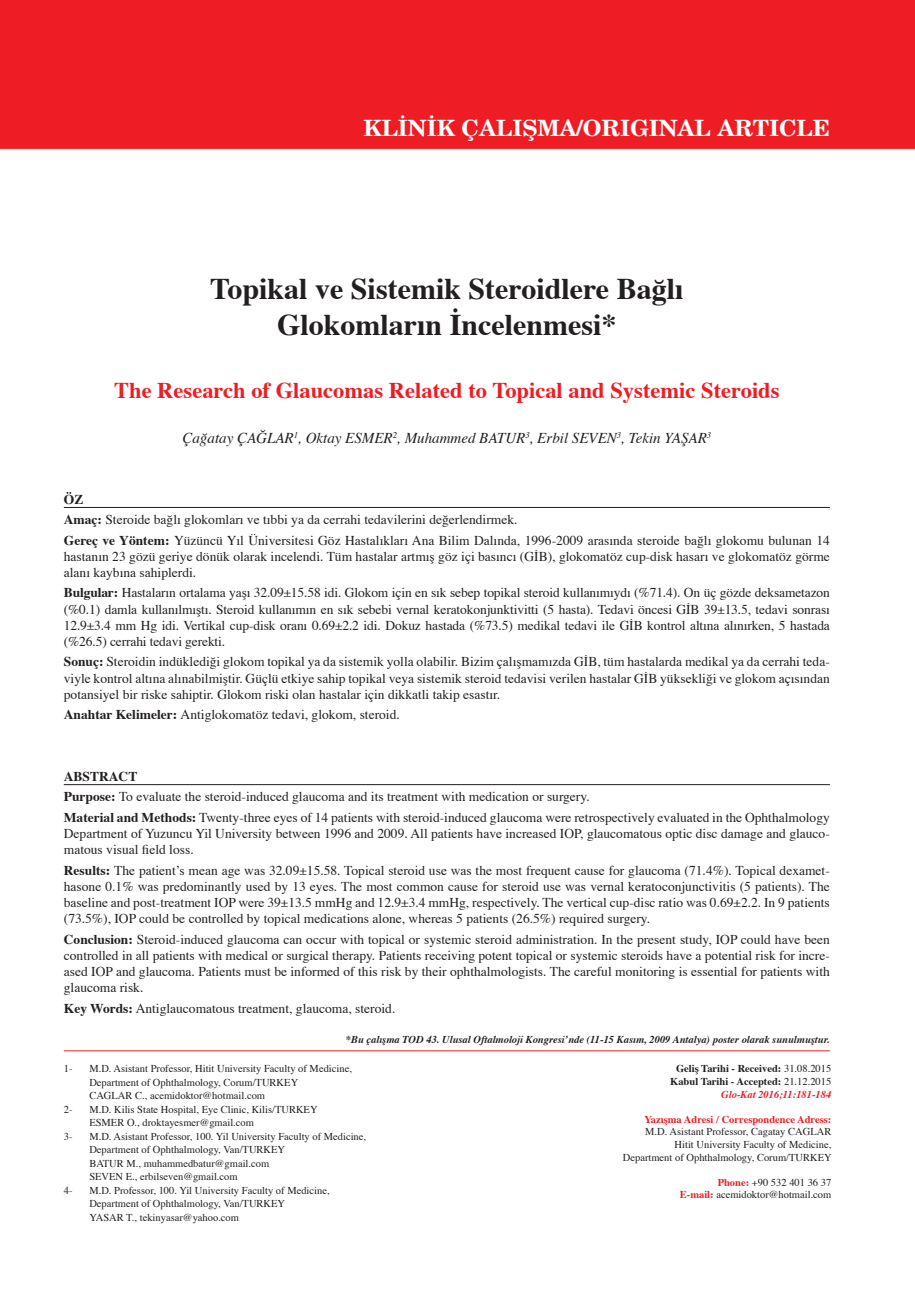
<style>
.page{position:relative;width:915px;height:1306px;background:#fff}
.page>*{position:absolute;margin:0;border:0;box-sizing:border-box;transform-origin:0 0}
.t1{font:700 30px/36px "Times";color:#231f20;text-align:center}
.t2{font:700 22.5px "Times";color:#ee1d23}
.t3{font:700 22.5px "New Century Schlbk";color:#fff}
.t4{font:italic 15px "Times";color:#231f20}
.t5{font:13.5px/16.2px "Times";color:#231f20}
.t6{font:10.5px/13.5px "Times";color:#231f20}
.t7{font:italic 700 10.5px "Times";color:#231f20}
.t8{font:700 10.5px/12.6px "Times";color:#231f20;text-align:right}
.t9{font:700 10.5px "Times";color:#ee1d23}
.s1{font-weight:700}
.s2{font-weight:400}
.s3{font-style:italic;color:#ee1d23}
.s4{font-weight:700;color:#ee1d23}
</style>
<div class="page">
<div style="left:1px;top:1px;width:912px;height:147px;background:#ee1d23"></div>
<div style="left:0;top:0;width:914px;height:149px;border:2px solid #ee1d23"></div>
<hr style="left:64px;top:507px;width:765px;height:1px;background:#231f20">
<hr style="left:64px;top:784px;width:765px;height:1px;background:#231f20">
<hr style="left:64px;top:1050px;width:765px;height:1px;background:#ee1d23">
<h2 class="t3" style="left:363px;top:114px;width:468px">KLİNİK ÇALIŞMA/ORIGINAL ARTICLE</h2>
<h1 class="t1" style="left:210px;top:272px;width:474px">Topikal ve Sistemik Steroidlere Bağlı<br>Glokomların İncelenmesi*</h1>
<h2 class="t2" style="left:114px;top:375px;width:666px">The Research of Glaucomas Related to Topical and Systemic Steroids</h2>
<p class="t4" style="left:182px;top:429px;width:530px">Çağatay ÇAĞLAR<sup>1</sup>, Oktay ESMER<sup>2</sup>, Muhammed BATUR<sup>3</sup>, Erbil SEVEN<sup>3</sup>, Tekin YAŞAR<sup>3</sup></p>
<p class="t5" style="left:64px;top:489px;width:767px;line-height:20.4px"><span class="s1">ÖZ<br>Amaç:</span> Steroide bağlı glokomları ve tıbbi ya da cerrahi tedavilerini değerlendirmek.<br><span class="s1">Gereç ve Yöntem:</span> Yüzüncü Yıl Üniversitesi Göz Hastalıkları Ana Bilim Dalında, 1996-2009 arasında steroide bağlı glokomu bulunan 14</p>
<p class="t5" style="left:64px;top:549px;width:767px">hastanın 23 gözü geriye dönük olarak incelendi. Tüm hastalar artmış göz içi basıncı (GİB), glokomatöz cup-disk hasarı ve glokomatöz görme alanı kaybına sahiplerdi.</p>
<p class="t5" style="left:64px;top:585px;width:767px;text-align:justify"><span class="s1">Bulgular:</span> Hastaların ortalama yaşı 32.09±15.58 idi. Glokom için en sık sebep topikal steroid kullanımıydı (%71.4). On üç gözde deksametazon (%0.1) damla kullanılmıştı. Steroid kullanımın en sık sebebi vernal keratokonjunktivitti (5 hasta). Tedavi öncesi GİB 39±13.5, tedavi sonrası 12.9±3.4 mm Hg idi. Vertikal cup-disk oranı 0.69±2.2 idi. Dokuz hastada (%73.5) medikal tedavi ile GİB kontrol altına alınırken, 5 hastada (%26.5) cerrahi tedavi gerekti.</p>
<p class="t5" style="left:64px;top:654px;width:767px;text-align:justify"><span class="s1">Sonuç:</span> Steroidin indüklediği glokom topikal ya da sistemik yolla olabilir. Bizim çalışmamızda GİB, tüm hastalarda medikal ya da cerrahi teda&shy;viyle kontrol altına alınabilmiştir. Güçlü etkiye sahip topikal veya sistemik steroid tedavisi verilen hastalar GİB yüksekliği ve glokom açısından potansiyel bir riske sahiptir. Glokom riski olan hastalar için dikkatli takip esastır.</p>
<p class="t5" style="left:64px;top:707px;width:337px"><span class="s1">Anahtar Kelimeler:</span> Antiglokomatöz tedavi, glokom, steroid.</p>
<p class="t5" style="left:64px;top:766px;width:767px;line-height:20.4px"><span class="s1">ABSTRACT<br>Purpose:</span> To evaluate the steroid-induced glaucoma and its treatment with medication or surgery.<br><span class="s1">Material and Methods:</span> Twenty-three eyes of 14 patients with steroid-induced glaucoma were retrospectively evaluated in the Ophthalmology</p>
<p class="t5" style="left:64px;top:826px;width:767px">Department of Yuzuncu Yil University between 1996 and 2009. All patients have increased IOP, glaucomatous optic disc damage and glauco&shy;matous visual field loss.</p>
<p class="t5" style="left:64px;top:862px;width:767px;text-align:justify"><span class="s1">Results:</span> The patient’s mean age was 32.09±15.58. Topical steroid use was the most frequent cause for glaucoma (71.4%). Topical dexamet&shy;hasone 0.1% was predominantly used by 13 eyes. The most common cause for steroid use was vernal keratoconjunctivitis (5 patients). The baseline and post-treatment IOP were 39±13.5 mmHg and 12.9±3.4 mmHg, respectively. The vertical cup-disc ratio was 0.69±2.2. In 9 patients (73.5%), IOP could be controlled by topical medications alone, whereas 5 patients (26.5%) required surgery.</p>
<p class="t5" style="left:64px;top:931px;width:767px;text-align:justify"><span class="s1">Conclusion:</span> Steroid-induced glaucoma can occur with topical or systemic steroid administration. In the present study, IOP could have been controlled in all patients with medical or surgical therapy. Patients receiving potent topical or systemic steroids have a potential risk for incre&shy;ased IOP and glaucoma. Patients must be informed of this risk by their ophthalmologists. The careful monitoring is essential for patients with glaucoma risk.</p>
<p class="t5" style="left:64px;top:1000px;width:333px"><span class="s1">Key Words:</span> Antiglaucomatous treatment, glaucoma, steroid.</p>
<p class="t7" style="left:345px;top:1032px;width:485px">*Bu çalışma TOD 43. Ulusal Oftalmoloji Kongresi’nde (11-15 Kasım, 2009 Antalya) poster olarak sunulmuştur.</p>
<p class="t6" style="left:64px;top:1062px;width:10px">1-</p>
<p class="t6" style="left:89px;top:1062px;width:264px">M.D. Asistant Professor, Hitit University Faculty of Medicine,<br>Department of Ophthalmology, Corum/TURKEY<br>CAGLAR C., acemidoktor@hotmail.com</p>
<p class="t6" style="left:64px;top:1103px;width:10px">2-</p>
<p class="t6" style="left:89px;top:1103px;width:230px">M.D. Kilis State Hospital, Eye Clinic, Kilis/TURKEY<br>ESMER O., droktayesmer@gmail.com</p>
<p class="t6" style="left:64px;top:1130px;width:10px">3-</p>
<p class="t6" style="left:89px;top:1130px;width:278px">M.D. Asistant Professor, 100. Yil University Faculty of Medicine, Department of Ophthalmology, Van/TURKEY<br>BATUR M., muhammedbatur@gmail.com<br>SEVEN E., erbilseven@gmail.com</p>
<p class="t6" style="left:64px;top:1184px;width:10px">4-</p>
<p class="t6" style="left:89px;top:1184px;width:242px">M.D. Professor, 100. Yil University Faculty of Medicine,<br>Department of Ophthalmology, Van/TURKEY<br>YASAR T., tekinyasar@yahoo.com</p>
<p class="t8" style="left:670px;top:1062px;width:163px">Geliş Tarihi - Received: <span class="s2">31.08.2015<br></span>Kabul Tarihi - Accepted: <span class="s2">21.12.2015<br></span><span class="s3">Glo-Kat 2016;11:181-184</span></p>
<p class="t9" style="left:644px;top:1112px;width:188px">Yazışma Adresi / Correspondence Adress:</p>
<p class="t6" style="left:622px;top:1126px;width:210px;line-height:12.6px;text-align:right">M.D. Asistant Professor, Cagatay CAGLAR<br>Hitit University Faculty of Medicine,<br>Department of Ophthalmology, Corum/TURKEY</p>
<p class="t6" style="left:679px;top:1176px;width:153px;line-height:12.6px;text-align:right"><span class="s4">Phone:</span> +90 532 401 36 37<br><span class="s4">E-mail:</span> acemidoktor@hotmail.com</p>
</div>
